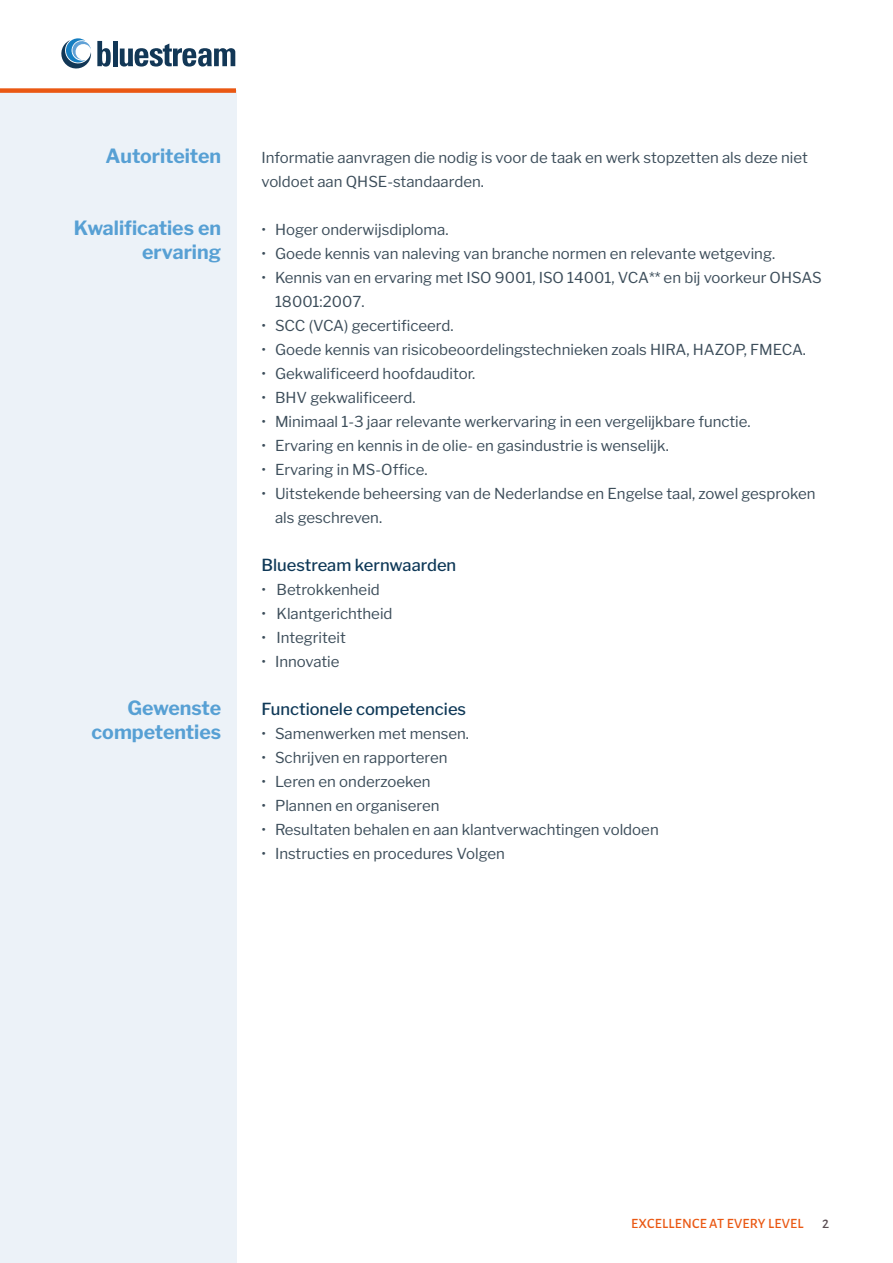
<style>
.page{position:relative;width:893px;height:1263px;background:#fff}
.page>*{position:absolute;margin:0;border:0;box-sizing:border-box;transform-origin:0 0}
.t1{font:700 19.5px/24px "Libre Franklin";color:#57a0d4;text-align:right}
.t2{font:500 16.5px "Libre Franklin";color:#0e3857}
.t3{font:15px/24px "Libre Franklin";color:#3c4d5a}
.t4{font:500 14.25px "Alegreya Sans";letter-spacing:.02em;color:#ea5813}
.t5{font:500 14.25px "Alegreya Sans";color:#5b4e53}
</style>
<div class="page">
<div style="left:0;top:91px;width:236px;height:1172px;background:#ecf2f8"></div>
<div style="left:0;top:88px;width:236px;height:5px;background:#ea5813"></div>
<svg style="left:97px;top:41px;width:14px;height:26px"></svg>
<hr style="left:113px;top:41px;width:4px;height:25px;background:#123756">
<svg style="left:120px;top:44px;width:115px;height:23px"></svg>
<svg style="left:61px;top:38px;width:30px;height:31px"></svg>
<h1 class="t1" style="left:105px;top:142px;width:117px">Autoriteiten</h1>
<h1 class="t1" style="left:74px;top:214px;width:149px">Kwalificaties en ervaring</h1>
<h1 class="t1" style="left:92px;top:694px;width:131px">Gewenste competenties</h1>
<p class="t3" style="left:261px;top:144px;width:548px">Informatie aanvragen die nodig is voor de taak en werk stopzetten als deze niet voldoet aan QHSE-standaarden.</p>
<p class="t3" style="left:261px;top:216px;width:188px">• Hoger onderwijsdiploma.</p>
<p class="t3" style="left:261px;top:240px;width:515px">• Goede kennis van naleving van branche normen en relevante wetgeving.</p>
<p class="t3" style="left:275px;top:264px;width:548px;text-indent:-14px">• Kennis van en ervaring met ISO 9001, ISO 14001, VCA** en bij voorkeur OHSAS<br>18001:2007.</p>
<p class="t3" style="left:261px;top:312px;width:193px">• SCC (VCA) gecertificeerd.</p>
<p class="t3" style="left:261px;top:336px;width:546px">• Goede kennis van risicobeoordelingstechnieken zoals HIRA, HAZOP, FMECA.</p>
<p class="t3" style="left:261px;top:360px;width:215px">• Gekwalificeerd hoofdauditor.</p>
<p class="t3" style="left:261px;top:384px;width:156px">• BHV gekwalificeerd.</p>
<p class="t3" style="left:261px;top:408px;width:491px">• Minimaal 1-3 jaar relevante werkervaring in een vergelijkbare functie.</p>
<p class="t3" style="left:261px;top:432px;width:409px">• Ervaring en kennis in de olie- en gasindustrie is wenselijk.</p>
<p class="t3" style="left:261px;top:456px;width:167px">• Ervaring in MS-Office.</p>
<p class="t3" style="left:275px;top:480px;width:542px;text-indent:-14px">• Uitstekende beheersing van de Nederlandse en Engelse taal, zowel gesproken als geschreven.</p>
<p class="t2" style="left:261px;top:552px;width:196px">Bluestream kernwaarden</p>
<p class="t3" style="left:261px;top:576px;width:120px">• Betrokkenheid</p>
<p class="t3" style="left:261px;top:600px;width:133px">• Klantgerichtheid</p>
<p class="t3" style="left:261px;top:624px;width:86px">• Integriteit</p>
<p class="t3" style="left:261px;top:648px;width:80px">• Innovatie</p>
<p class="t2" style="left:261px;top:696px;width:206px">Functionele competencies</p>
<p class="t3" style="left:261px;top:720px;width:209px">• Samenwerken met mensen.</p>
<p class="t3" style="left:261px;top:744px;width:187px">• Schrijven en rapporteren</p>
<p class="t3" style="left:261px;top:768px;width:171px">• Leren en onderzoeken</p>
<p class="t3" style="left:261px;top:792px;width:180px">• Plannen en organiseren</p>
<p class="t3" style="left:261px;top:816px;width:399px">• Resultaten behalen en aan klantverwachtingen voldoen</p>
<p class="t3" style="left:261px;top:840px;width:245px">• Instructies en procedures Volgen</p>
<p class="t4" style="left:631px;top:1213px;width:174px">EXCELLENCE AT EVERY LEVEL</p>
<p class="t5" style="left:822px;top:1213px;width:9px">2</p>
</div>
